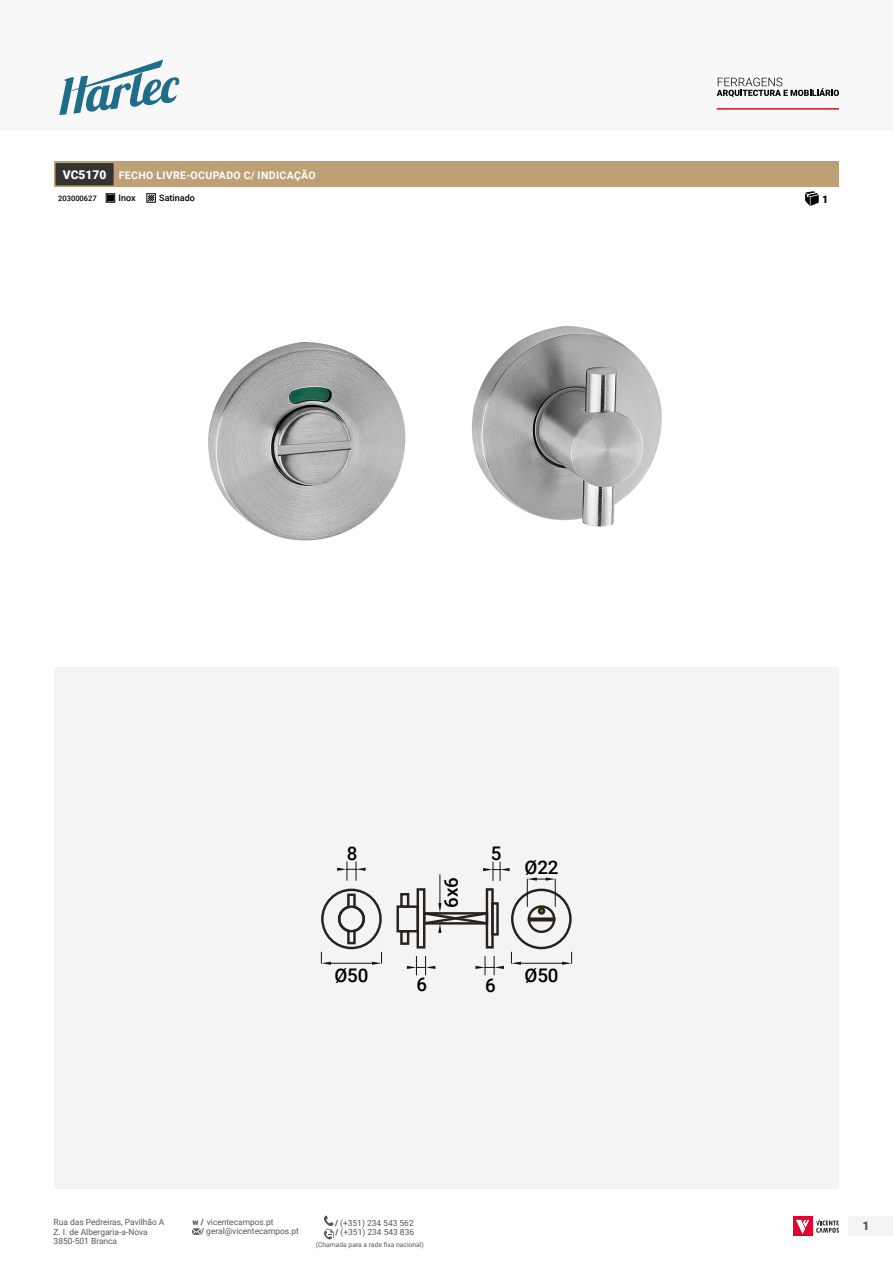
<style>
.page{position:relative;width:893px;height:1263px;background:#fff}
.page>*{position:absolute;margin:0;border:0;box-sizing:border-box;transform-origin:0 0}
.t1{font:500 18.75px "Roboto";color:#000}
.t2{font:900 12px "Roboto";color:#575756}
.t3{font:700 10.5px "Roboto";letter-spacing:.035em;color:#fff}
.t4{font:900 10.5px "Roboto";color:#000}
.t5{font:500 9px "Roboto";color:#000}
.t6{font:8.4px/9.6px "Roboto";color:#575756}
.t7{font:500 7.5px "Roboto";color:#000}
.t8{font:6.75px "Roboto";color:#575756}
.s1{font-weight:900;font-size:12px}
.s2{font-weight:900}
</style>
<div class="page">
<div style="left:0;top:0;width:893px;height:131px;background:#f8f8f8"></div>
<svg style="left:59px;top:60px;width:120px;height:55px"></svg>
<div style="left:849px;top:1216px;width:44px;height:20px;background:#f4f4f4"></div>
<svg style="left:717px;top:78px;width:122px;height:19px"></svg>
<hr style="left:717px;top:108px;width:122px;height:2px;background:#cd1719">
<div style="left:793px;top:1216px;width:19px;height:20px;background:#e4032e"></div>
<svg style="left:796px;top:1220px;width:13px;height:14px"></svg>
<svg style="left:816px;top:1219px;width:23px;height:14px"></svg>
<svg style="left:192px;top:1228px;width:9px;height:7px"></svg>
<svg style="left:324px;top:1215px;width:10px;height:24px"></svg>
<img style="left:105px;top:193px;width:557px;height:348px">
<div style="left:106px;top:193px;width:9px;height:10px;border:1px solid #000"></div>
<div style="left:107px;top:195px;width:7px;height:6px;border:1px solid #000"></div>
<svg style="left:146px;top:193px;width:10px;height:10px"></svg>
<div style="left:54px;top:162px;width:785px;height:25px;background:#bea076"></div>
<div style="left:54px;top:162px;width:61px;height:25px;background:#333332;border:2px solid #bea076"></div>
<svg style="left:805px;top:191px;width:14px;height:15px"></svg>
<div style="left:54px;top:667px;width:785px;height:521px;background:#f4f4f4"></div>
<hr style="left:328px;top:963px;width:47px;height:1px;background:#171212">
<svg style="left:321px;top:952px;width:10px;height:13px"></svg>
<svg style="left:372px;top:952px;width:10px;height:13px"></svg>
<hr style="left:518px;top:963px;width:47px;height:1px;background:#171212">
<svg style="left:511px;top:952px;width:10px;height:13px"></svg>
<svg style="left:562px;top:952px;width:10px;height:13px"></svg>
<hr style="left:439px;top:875px;width:1px;height:33px;background:#171212">
<div style="left:417px;top:888px;width:8px;height:60px;border:2px solid #28211c"></div>
<div style="left:396px;top:905px;width:23px;height:27px;border:2px solid #28211c"></div>
<div style="left:486px;top:888px;width:8px;height:60px;border:2px solid #28211c"></div>
<div style="left:491px;top:902px;width:8px;height:34px;border:2px solid #28211c"></div>
<svg style="left:422px;top:903px;width:67px;height:30px"></svg>
<div style="left:400px;top:930px;width:9px;height:15px;border:2px solid #28211c"></div>
<div style="left:400px;top:893px;width:9px;height:15px;border:2px solid #28211c"></div>
<div style="left:528px;top:905px;width:27px;height:28px;border:2px solid #28211c;border-radius:50%"></div>
<div style="left:511px;top:889px;width:61px;height:60px;border:2px solid #28211c;border-radius:50%"></div>
<div style="left:321px;top:889px;width:61px;height:60px;border:2px solid #28211c;border-radius:50%"></div>
<svg style="left:337px;top:892px;width:29px;height:53px"></svg>
<svg style="left:526px;top:877px;width:31px;height:46px"></svg>
<svg style="left:337px;top:862px;width:29px;height:18px"></svg>
<svg style="left:483px;top:862px;width:27px;height:19px"></svg>
<svg style="left:475px;top:956px;width:29px;height:19px"></svg>
<svg style="left:407px;top:956px;width:28px;height:19px"></svg>
<p class="t3" style="left:63px;top:168px;width:255px"><span class="s1">VC5170</span> FECHO LIVRE-OCUPADO C/ INDICAÇÃO</p>
<p class="t7" style="left:58px;top:193px;width:40px">203000627</p>
<p class="t5" style="left:119px;top:192px;width:19px">Inox</p>
<p class="t5" style="left:159px;top:192px;width:37px">Satinado</p>
<h1 class="t1" style="left:347px;top:840px;width:12px">8</h1>
<h1 class="t1" style="left:438px;top:908px;width:32px;rotate:-90deg">6x6</h1>
<h1 class="t1" style="left:491px;top:840px;width:12px">5</h1>
<h1 class="t1" style="left:524px;top:854px;width:36px">Ø22</h1>
<h1 class="t1" style="left:334px;top:962px;width:36px">Ø50</h1>
<h1 class="t1" style="left:524px;top:962px;width:36px">Ø50</h1>
<h1 class="t1" style="left:416px;top:971px;width:12px">6</h1>
<h1 class="t1" style="left:485px;top:973px;width:12px">6</h1>
<p class="t6" style="left:54px;top:1217px;width:112px">Rua das Pedreiras, Pavilhão A</p>
<p class="t6" style="left:335px;top:1217px;width:80px"><span class="s2">/</span> (+351) 234 543 562</p>
<p class="t6" style="left:54px;top:1226px;width:96px">Z. I. de Albergaria-a-Nova<br>3850-501 Branca</p>
<p class="t6" style="left:201px;top:1217px;width:99px;line-height:9.1px;text-indent:-9px"><span class="s2">w /</span> vicentecampos.pt<br><span class="s2">/</span> geral@vicentecampos.pt</p>
<p class="t6" style="left:336px;top:1227px;width:80px"><span class="s2">/</span> (+351) 234 543 836</p>
<p class="t8" style="left:316px;top:1240px;width:110px">(Chamada para a rede fixa nacional)</p>
<p class="t4" style="left:822px;top:192px;width:8px">1</p>
<h2 class="t2" style="left:862px;top:1217px;width:8px">1</h2>
</div>
